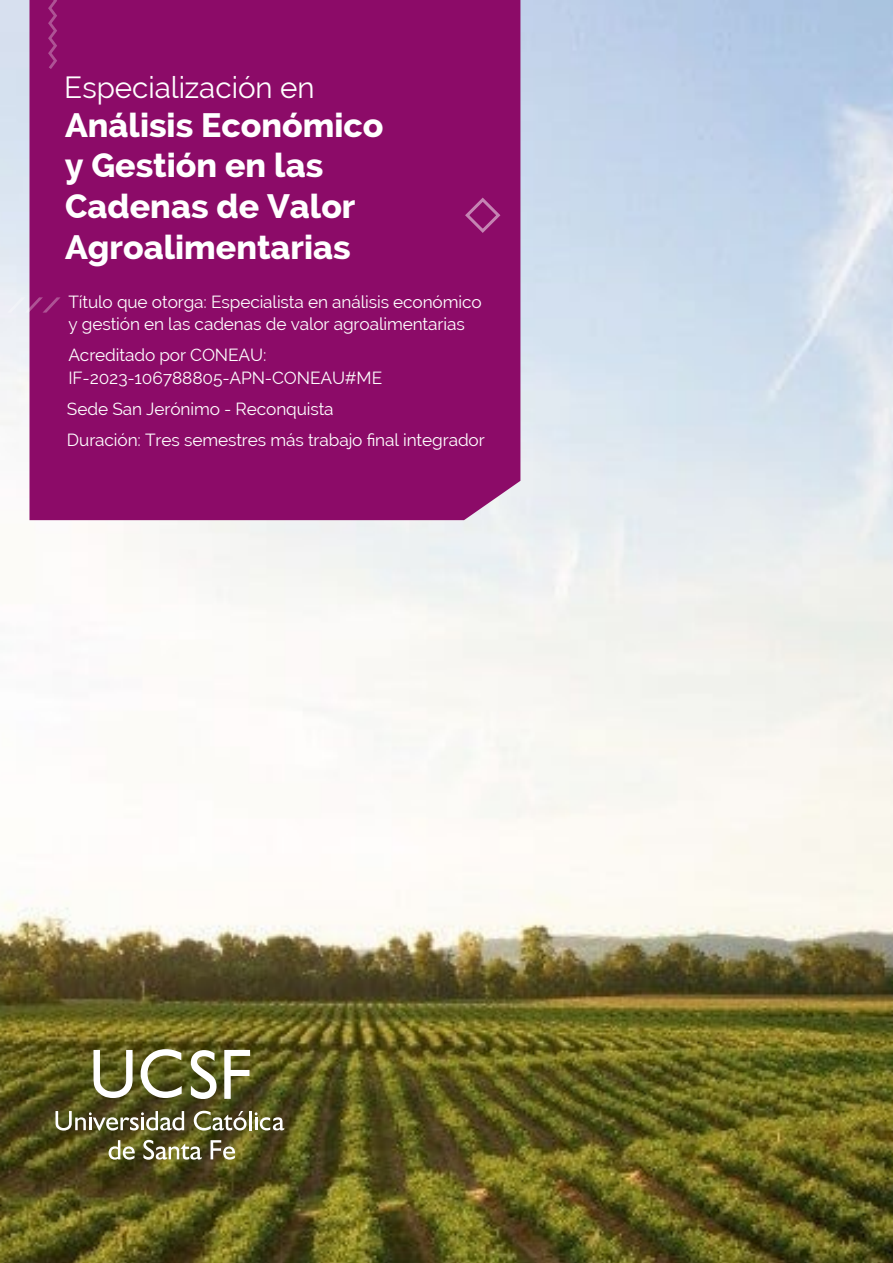
<style>
.page{position:relative;width:893px;height:1263px;background:#fff}
.page>*{position:absolute;margin:0;border:0;box-sizing:border-box;transform-origin:0 0}
.t1{font:800 33.9px/40.7px "Raleway";color:#fff}
.t2{font:30px "Raleway";color:#fff}
.t3{font:17.25px/22.4px "Raleway";letter-spacing:-.005em;color:#fff}
</style>
<div class="page">
<img style="left:0;top:0;width:893px;height:1263px">
<div style="left:30px;top:0;width:490px;height:520px;background:#8c0b68"></div>
<svg style="left:94px;top:1050px;width:39px;height:48px"></svg>
<svg style="left:141px;top:1049px;width:41px;height:49px"></svg>
<svg style="left:191px;top:1050px;width:26px;height:49px"></svg>
<svg style="left:224px;top:1050px;width:26px;height:49px"></svg>
<svg style="left:56px;top:1111px;width:128px;height:19px"></svg>
<svg style="left:194px;top:1111px;width:53px;height:19px"></svg>
<hr style="left:249px;top:1111px;width:3px;height:19px;background:#fff">
<svg style="left:255px;top:1112px;width:29px;height:18px"></svg>
<svg style="left:109px;top:1140px;width:26px;height:20px"></svg>
<svg style="left:143px;top:1140px;width:59px;height:20px"></svg>
<svg style="left:211px;top:1140px;width:24px;height:20px"></svg>
<svg style="left:7px;top:297px;width:54px;height:16px"></svg>
<svg style="left:465px;top:198px;width:35px;height:35px"></svg>
<svg style="left:48px;top:0;width:9px;height:69px"></svg>
<h2 class="t2" style="left:64px;top:69px;width:252px">Especialización en</h2>
<h1 class="t1" style="left:65px;top:105px;width:320px">Análisis Económico y Gestión en las<br>Cadenas de Valor<br>Agroalimentarias</h1>
<p class="t3" style="left:68px;top:291px;width:415px">Título que otorga: Especialista en análisis económico y gestión en las cadenas de valor agroalimentarias</p>
<p class="t3" style="left:68px;top:344px;width:315px">Acreditado por CONEAU:<br>IF-2023-106788805-APN-CONEAU#ME</p>
<p class="t3" style="left:67px;top:393px;width:419px;line-height:31px">Sede San Jerónimo - Reconquista<br>Duración: Tres semestres más trabajo final integrador</p>
</div>
